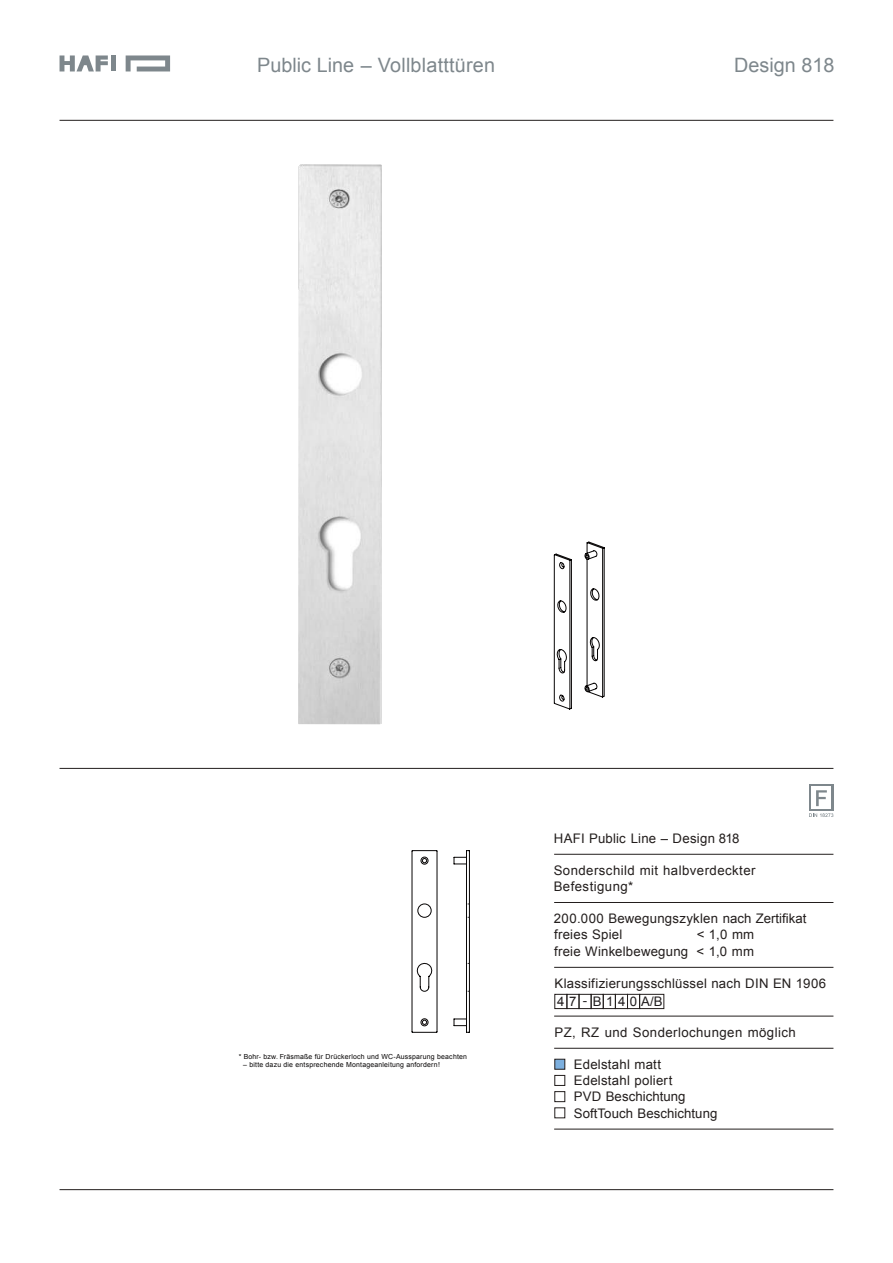
<style>
.page{position:relative;width:893px;height:1263px;background:#fff}
.page>*{position:absolute;margin:0;border:0;box-sizing:border-box;transform-origin:0 0}
.t1{font:19.8px "Arial";color:#7e878c}
.t2{font:13.2px/16.2px "Arial";letter-spacing:.02em;color:#231e1d}
.t3{font:13.2px "Arial";letter-spacing:.345em;color:#221e1f}
.t4{font:6.9px "Arial";letter-spacing:.025em;color:#070505}
</style>
<div class="page">
<hr style="left:554px;top:854px;width:279px;height:1px;background:#231e1d">
<hr style="left:60px;top:120px;width:773px;height:1px;background:#231e1d">
<hr style="left:60px;top:1189px;width:773px;height:1px;background:#231e1d">
<hr style="left:60px;top:768px;width:773px;height:1px;background:#231e1d">
<svg style="left:60px;top:55px;width:48px;height:16px"></svg>
<svg style="left:126px;top:55px;width:44px;height:16px"></svg>
<div style="left:111px;top:55px;width:5px;height:16px;background:#7e878c"></div>
<hr style="left:554px;top:902px;width:279px;height:1px;background:#231e1d">
<hr style="left:554px;top:967px;width:279px;height:1px;background:#231e1d">
<hr style="left:554px;top:1016px;width:279px;height:1px;background:#231e1d">
<hr style="left:554px;top:1048px;width:279px;height:1px;background:#231e1d">
<hr style="left:554px;top:1129px;width:279px;height:1px;background:#231e1d">
<div style="left:555px;top:994px;width:12px;height:15px;border:1px solid #231e1d"></div>
<div style="left:567px;top:994px;width:12px;height:15px;border:1px solid #231e1d"></div>
<div style="left:591px;top:994px;width:12px;height:15px;border:1px solid #231e1d"></div>
<div style="left:603px;top:994px;width:12px;height:15px;border:1px solid #231e1d"></div>
<div style="left:615px;top:994px;width:13px;height:15px;border:1px solid #231e1d"></div>
<div style="left:627px;top:994px;width:13px;height:15px;border:1px solid #231e1d"></div>
<div style="left:639px;top:994px;width:25px;height:15px;border:1px solid #231e1d"></div>
<div style="left:579px;top:994px;width:12px;height:15px;border:1px solid #231e1d"></div>
<div style="left:555px;top:1059px;width:10px;height:10px;background:#7cafde;border:1px solid #231e1d"></div>
<div style="left:555px;top:1075px;width:10px;height:10px;background:#fff;border:1px solid #231e1d"></div>
<div style="left:555px;top:1091px;width:10px;height:11px;border:1px solid #231e1d"></div>
<svg style="left:809px;top:784px;width:24px;height:27px"></svg>
<div style="left:811px;top:787px;width:20px;height:22px;background:#fff"></div>
<svg style="left:816px;top:790px;width:11px;height:16px"></svg>
<svg style="left:809px;top:813px;width:24px;height:4px"></svg>
<svg style="left:553px;top:541px;width:52px;height:169px"></svg>
<img style="left:298px;top:164px;width:84px;height:560px">
<svg style="left:412px;top:850px;width:58px;height:183px"></svg>
<h1 class="t1" style="left:257px;top:52px;width:239px">Public Line – Vollblatttüren</h1>
<h1 class="t1" style="left:734px;top:52px;width:102px">Design 818</h1>
<p class="t4" style="left:239px;top:1052px;width:230px">* Bohr- bzw. Fräsmaße für Drückerloch und WC-Aussparung beachten</p>
<p class="t4" style="left:243px;top:1060px;width:199px">– bitte dazu die entsprechende Montageanleitung anfordern!</p>
<p class="t2" style="left:554px;top:830px;width:187px">HAFI Public Line – Design 818</p>
<p class="t2" style="left:554px;top:862px;width:203px">Sonderschild mit halbverdeckter<br>Befestigung*</p>
<p class="t2" style="left:554px;top:911px;width:254px">200.000 Bewegungszyklen nach Zerti昀椀kat</p>
<p class="t2" style="left:554px;top:927px;width:70px">freies Spiel</p>
<p class="t2" style="left:554px;top:927px;width:202px;text-align:right">&lt; 1,0 mm<br>freie Winkelbewegung &lt; 1,0 mm</p>
<p class="t2" style="left:554px;top:975px;width:273px">Klassifizierungsschlüssel nach DIN EN 1906</p>
<p class="t2" style="left:554px;top:1024px;width:243px">PZ, RZ und Sonderlochungen möglich</p>
<p class="t2" style="left:574px;top:1056px;width:145px">Edelstahl matt<br>Edelstahl poliert<br>PVD Beschichtung<br>SoftTouch Beschichtung</p>
<p class="t3" style="left:557px;top:993px;width:107px">47 -B140A/B</p>
</div>
